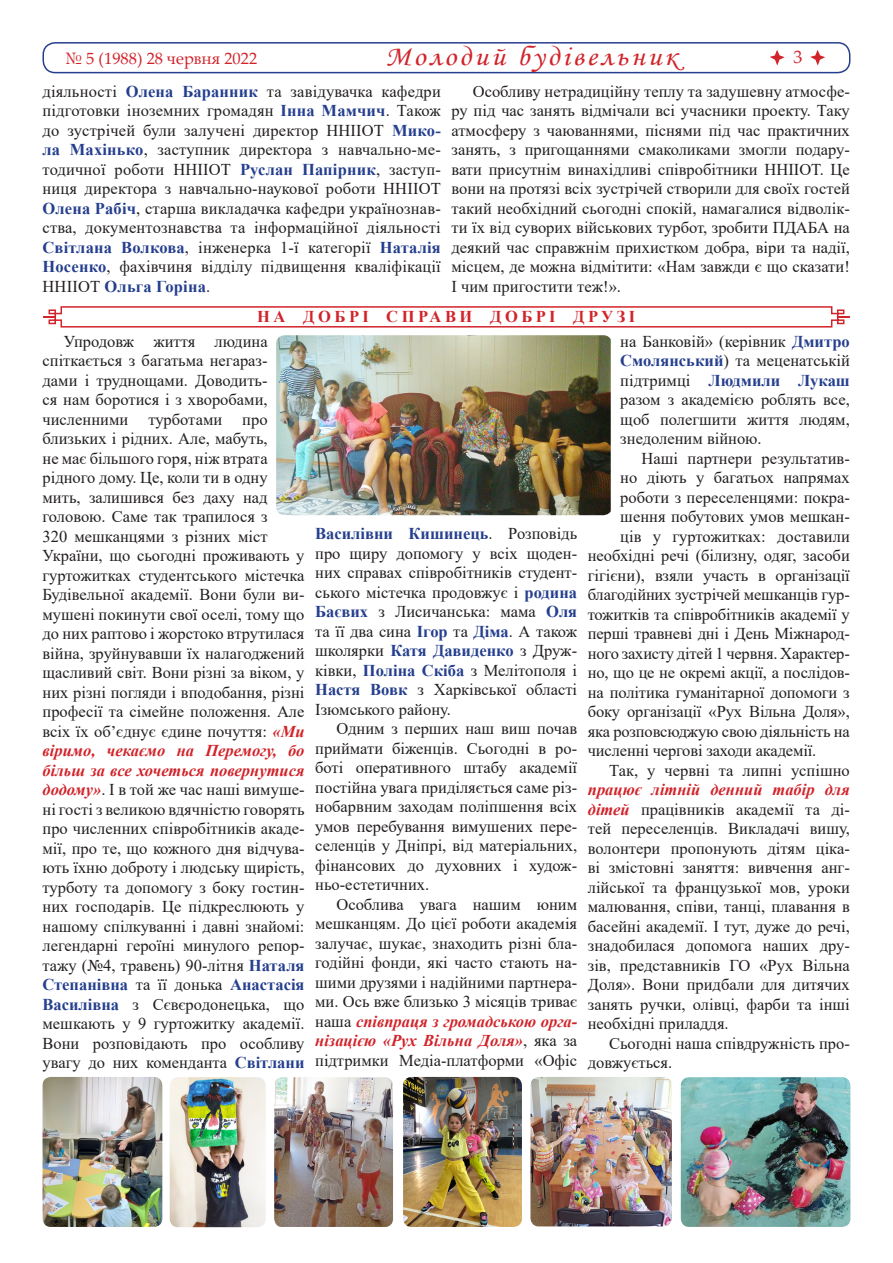
<style>
.page{position:relative;width:893px;height:1263px;background:#fff}
.page>*{position:absolute;margin:0;border:0;box-sizing:border-box;transform-origin:0 0}
.t1{font:28.2px "Monotype Corsiva";letter-spacing:.1em;color:#d1232a;scale:1.06 1}
.t2{font:18px "Palatino Linotype";color:#d1232a}
.Основной_текст{font:16.5px/19.5px "Times New Roman";color:#231f20;text-align:justify}
.Заглавие{font:700 16.5px "Times New Roman";letter-spacing:.215em;color:#d1232a}
.t3{font:16.5px "Palatino Linotype";color:#d1232a}
.s1{font-weight:700;color:#253f8e}
.s2{font-weight:700;font-style:italic;color:#d1232a}
</style>
<div class="page">
<div style="left:42px;top:42px;width:808px;height:31px;border:2px solid #253f8e;border-radius:12px"></div>
<svg style="left:770px;top:50px;width:15px;height:16px"></svg>
<svg style="left:810px;top:50px;width:15px;height:16px"></svg>
<svg style="left:43px;top:306px;width:807px;height:22px"></svg>
<img style="left:276px;top:335px;width:335px;height:180px">
<img style="left:43px;top:1077px;width:119px;height:150px">
<img style="left:681px;top:1077px;width:169px;height:150px">
<img style="left:403px;top:1077px;width:119px;height:150px">
<img style="left:170px;top:1077px;width:96px;height:150px">
<img style="left:274px;top:1077px;width:119px;height:150px">
<img style="left:530px;top:1077px;width:142px;height:149px">
<p class="t3" style="left:64px;top:47px;width:195px">№ 5 (1988) 28 червня 2022</p>
<h1 class="t1" style="left:385px;top:40px;width:277px">Молодий будівельник</h1>
<p class="t2" style="left:793px;top:45px;width:10px">3</p>
<p class="Основной_текст" style="left:43px;top:81px;width:400px;text-align:left">діяльності <span class="s1">Олена Баранник</span> та завідувачка кафедри підготовки іноземних громадян <span class="s1">Інна Мамчич</span>. Також до зустрічей були залучені директор ННІІОТ <span class="s1">Мико&shy;ла Махінько</span>, заступник директора з навчально-ме&shy;тодичної роботи ННІІОТ <span class="s1">Руслан Папірник</span>, заступ&shy;ниця директора з навчально-наукової роботи ННІІОТ <span class="s1">Олена Рабіч</span>, старша викладачка кафедри українознав&shy;ства, документознавства та інформаційної діяльності <span class="s1">Світлана Волкова</span>, інженерка 1-ї категорії <span class="s1">Наталія Носенко</span>, фахівчиня відділу підвищення кваліфікації ННІІОТ <span class="s1">Ольга Горіна</span>.</p>
<p class="Основной_текст" style="left:451px;top:81px;width:400px;text-indent:21px">Особливу нетрадиційну теплу та задушевну атмосфе&shy;ру під час занять відмічали всі учасники проекту. Таку атмосферу з чаюваннями, піснями під час практичних занять, з пригощаннями смаколиками змогли подару&shy;вати присутнім винахідливі співробітники ННІІОТ. Це вони на протязі всіх зустрічей створили для своїх гостей такий необхідний сьогодні спокій, намагалися відволік&shy;ти їх від суворих військових турбот, зробити ПДАБА на деякий час справжнім прихистком добра, віри та надії, місцем, де можна відмітити: «Нам завжди є що сказати!<br>І чим пригостити теж!».</p>
<p class="Заглавие" style="left:257px;top:305px;width:379px">НА ДОБРІ СПРАВИ ДОБРІ ДРУЗІ</p>
<p class="Основной_текст" style="left:43px;top:331px;width:264px;text-align:left;text-indent:21px">Упродовж життя людина спіткається з багатьма негараз&shy;дами і труднощами. Доводить-<br>ся нам боротися і з хворобами, численними турботами про близьких і рідних. Але, мабуть,<br>не має більшого горя, ніж втрата рідного дому. Це, коли ти в одну мить, залишився без даху над головою. Саме так трапилося з<br>320 мешканцями з різних міст України, що сьогодні проживають у гуртожитках студентського містечка Будівельної академії. Вони були ви&shy;мушені покинути свої оселі, тому що до них раптово і жорстоко втрутилася війна, зруйнувавши їх налагоджений щасливий світ. Вони різні за віком, у них різні погляди і вподобання, різні професії та сімейне положення. Але всіх їх об’єднує єдине почуття: <span class="s2">«Ми віримо, чекаємо на Перемогу, бо більш за все хочеться повернутися додому»</span>. І в той же час наші вимуше&shy;ні гості з великою вдячністю говорять про численних співробітників акаде&shy;мії, про те, що кожного дня відчува&shy;ють їхню доброту і людську щирість, турботу та допомогу з боку гостин&shy;них господарів. Це підкреслюють у нашому спілкуванні і давні знайомі: легендарні героїні минулого репор&shy;тажу (№4, травень) 90-літня <span class="s1">Наталя Степанівна</span> та її донька <span class="s1">Анастасія Василівна</span> з Сєвєродонецька, що мешкають у 9 гуртожитку академії.<br>Вони розповідають про особливу увагу до них коменданта <span class="s1">Світлани</span></p>
<p class="Основной_текст" style="left:620px;top:331px;width:231px">на Банковій» (керівник <span class="s1">Дмитро Смолянський</span>) та меценатській підтримці <span class="s1">Людмили Лукаш </span>разом з академією роблять все, щоб полегшити життя людям, знедоленим війною.</p>
<p class="Основной_текст" style="left:642px;top:448px;width:210px">Наші партнери результатив-</p>
<p class="Основной_текст" style="left:620px;top:467px;width:231px">но діють у багатьох напрямах</p>
<p class="Основной_текст" style="left:620px;top:487px;width:231px">роботи з переселенцями: покра-</p>
<p class="Основной_текст" style="left:620px;top:506px;width:231px">шення побутових умов мешкан-</p>
<p class="Основной_текст" style="left:620px;top:526px;width:231px">ців у гуртожитках: доставили</p>
<p class="Основной_текст" style="left:588px;top:545px;width:264px">необхідні речі (білизну, одяг, засоби</p>
<p class="Основной_текст" style="left:588px;top:565px;width:263px">гігієни), взяли участь в організації</p>
<p class="Основной_текст" style="left:588px;top:584px;width:263px">благодійних зустрічей мешканців гур-</p>
<p class="Основной_текст" style="left:588px;top:604px;width:264px">тожитків та співробітників академії у</p>
<p class="Основной_текст" style="left:588px;top:623px;width:263px">перші травневі дні і День Міжнарод-</p>
<p class="Основной_текст" style="left:588px;top:643px;width:263px">ного захисту дітей 1 червня. Характер-</p>
<p class="Основной_текст" style="left:588px;top:662px;width:263px">но, що це не окремі акції, а послідов-</p>
<p class="Основной_текст" style="left:588px;top:682px;width:263px">на політика гуманітарної допомоги з</p>
<p class="Основной_текст" style="left:588px;top:701px;width:264px">боку організації «Рух Вільна Доля»,</p>
<p class="Основной_текст" style="left:588px;top:721px;width:264px">яка розповсюджую свою діяльність на</p>
<p class="Основной_текст" style="left:588px;top:740px;width:230px">численні чергові заходи академії.</p>
<p class="Основной_текст" style="left:588px;top:760px;width:264px;text-indent:21px">Так, у червні та липні успішно <span class="s2">працює літній денний табір для дітей</span> працівників академії та ді&shy;тей переселенців. Викладачі вишу, волонтери пропонують дітям ціка&shy;ві змістовні заняття: вивчення анг&shy;лійської та французької мов, уроки малювання, співи, танці, плавання в басейні академії. І тут, дуже до речі, знадобилася допомога наших дру&shy;зів, представників ГО «Рух Вільна Доля». Вони придбали для дитячих занять ручки, олівці, фарби та інші необхідні приладдя.</p>
<p class="Основной_текст" style="left:588px;top:1033px;width:263px;text-indent:21px">Сьогодні наша співдружність про&shy;довжується.</p>
<p class="Основной_текст" style="left:315px;top:524px;width:264px"><span class="s1">Василівни Кишинець</span>. Розповідь про щиру допомогу у всіх щоден&shy;них справах співробітників студент&shy;ського містечка продовжує і <span class="s1">родина Баєвих</span> з Лисичанська: мама <span class="s1">Оля </span>та її два сина <span class="s1">Ігор</span> та <span class="s1">Діма</span>. А також школярки <span class="s1">Катя Давиденко</span> з Друж&shy;ківки, <span class="s1">Поліна Скіба</span> з Мелітополя і <span class="s1">Настя Вовк</span> з Харківської області Ізюмського району.</p>
<p class="Основной_текст" style="left:315px;top:719px;width:264px;text-indent:21px">Одним з перших наш виш почав приймати біженців. Сьогодні в ро&shy;боті оперативного штабу академії постійна увага приділяється саме різ&shy;нобарвним заходам поліпшення всіх умов перебування вимушених пере&shy;селенців у Дніпрі, від матеріальних, фінансових до духовних і худож&shy;ньо-естетичних.</p>
<p class="Основной_текст" style="left:315px;top:894px;width:264px;text-indent:21px">Особлива увага нашим юним мешканцям. До цієї роботи академія залучає, шукає, знаходить різні бла&shy;годійні фонди, які часто стають на&shy;шими друзями і надійними партнера&shy;ми. Ось вже близько 3 місяців триває наша <span class="s2">співпраця з громадською орга&shy;нізацією «Рух Вільна Доля»</span>, яка за підтримки Медіа-платформи «Офіс</p>
</div>
